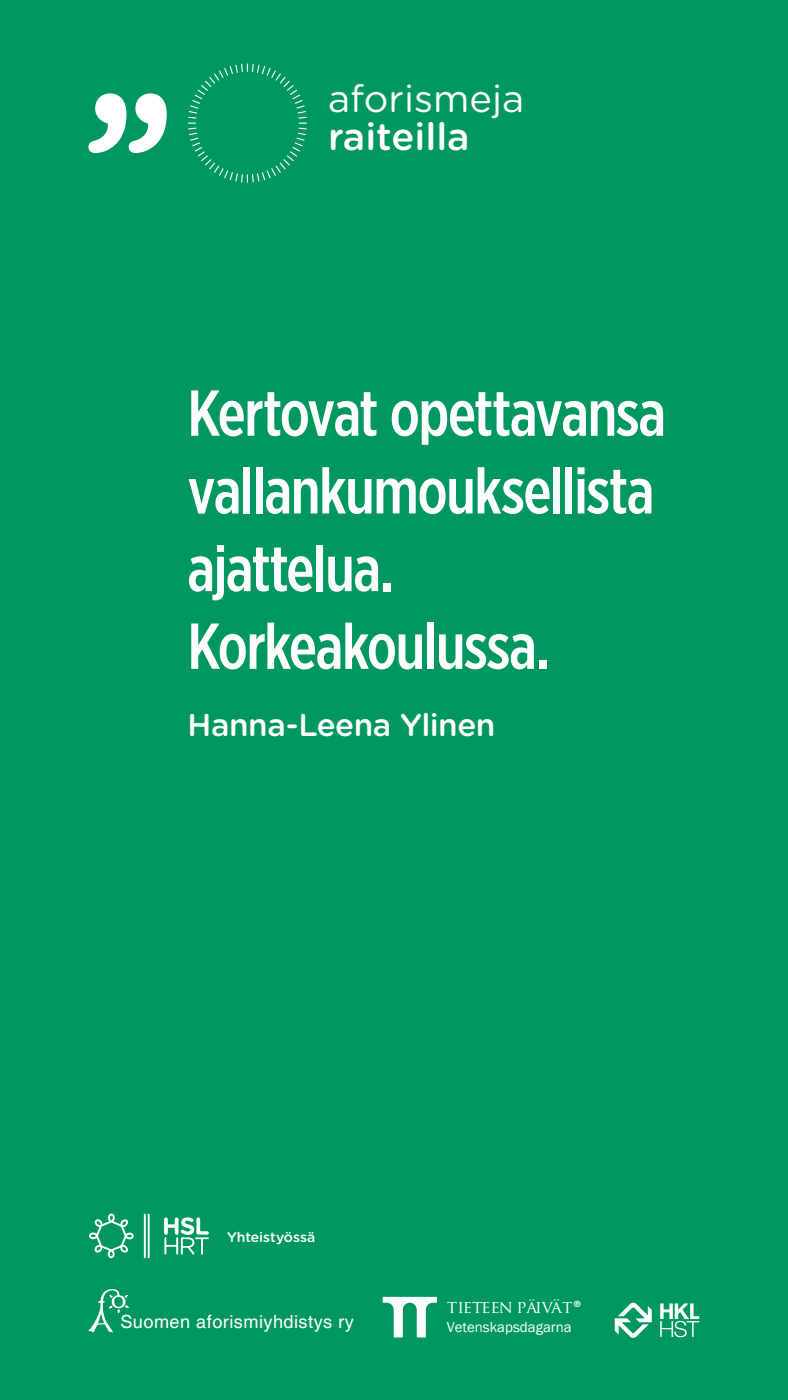
<style>
.page{position:relative;width:788px;height:1400px;background:#00985f}
.page>*{position:absolute;margin:0;border:0;box-sizing:border-box;transform-origin:0 0}
.t1{font:500 64.75px/77.7px "Gotham X Narrow";letter-spacing:-.025em;color:#fff}
.t2{font:38.24px "Gotham Rounded";color:#fff}
.t3{font:500 38.24px "Gotham Rounded";color:#fff}
.t4{font:500 31.5px "Gotham Rounded";letter-spacing:-.015em;color:#fff}
.t5{font:18.2px "Helvetica";letter-spacing:.025em;color:#fff}
.t6{font:17.24px "Trajan Pro";color:#fff}
.t7{font:14.88px "Franklin Gothic";color:#fff}
.t8{font:500 14px "Gotham Rounded";color:#fff}
.t9{font:700 8.92px "Frutiger LT Std";color:#fff}
</style>
<div class="page">
<svg style="left:382px;top:1297px;width:55px;height:41px"></svg>
<svg style="left:164px;top:1217px;width:45px;height:38px"></svg>
<svg style="left:89px;top:1214px;width:45px;height:44px"></svg>
<hr style="left:144px;top:1214px;width:2px;height:44px;background:#fff">
<hr style="left:148px;top:1214px;width:2px;height:44px;background:#fff">
<svg style="left:188px;top:64px;width:119px;height:119px"></svg>
<svg style="left:88px;top:93px;width:79px;height:60px"></svg>
<svg style="left:88px;top:1289px;width:40px;height:44px"></svg>
<svg style="left:614px;top:1302px;width:37px;height:36px"></svg>
<svg style="left:660px;top:1303px;width:39px;height:34px"></svg>
<p class="t2" style="left:328px;top:72px;width:198px">aforismeja</p>
<p class="t3" style="left:328px;top:110px;width:143px">raiteilla</p>
<p class="t1" style="left:187px;top:373px;width:480px">Kertovat opettavansa vallankumouksellista ajattelua.<br>Korkeakoulussa.</p>
<p class="t4" style="left:187px;top:702px;width:309px">Hanna-Leena Ylinen</p>
<p class="t8" style="left:227px;top:1227px;width:90px">Yhteistyössä</p>
<p class="t5" style="left:120px;top:1311px;width:235px">Suomen aforismiyhdistys ry</p>
<p class="t6" style="left:447px;top:1296px;width:127px">TIETEEN PÄIVÄT</p>
<p class="t7" style="left:447px;top:1317px;width:126px">Vetenskapsdagarna</p>
<p class="t9" style="left:573px;top:1298px;width:9px">®</p>
</div>
